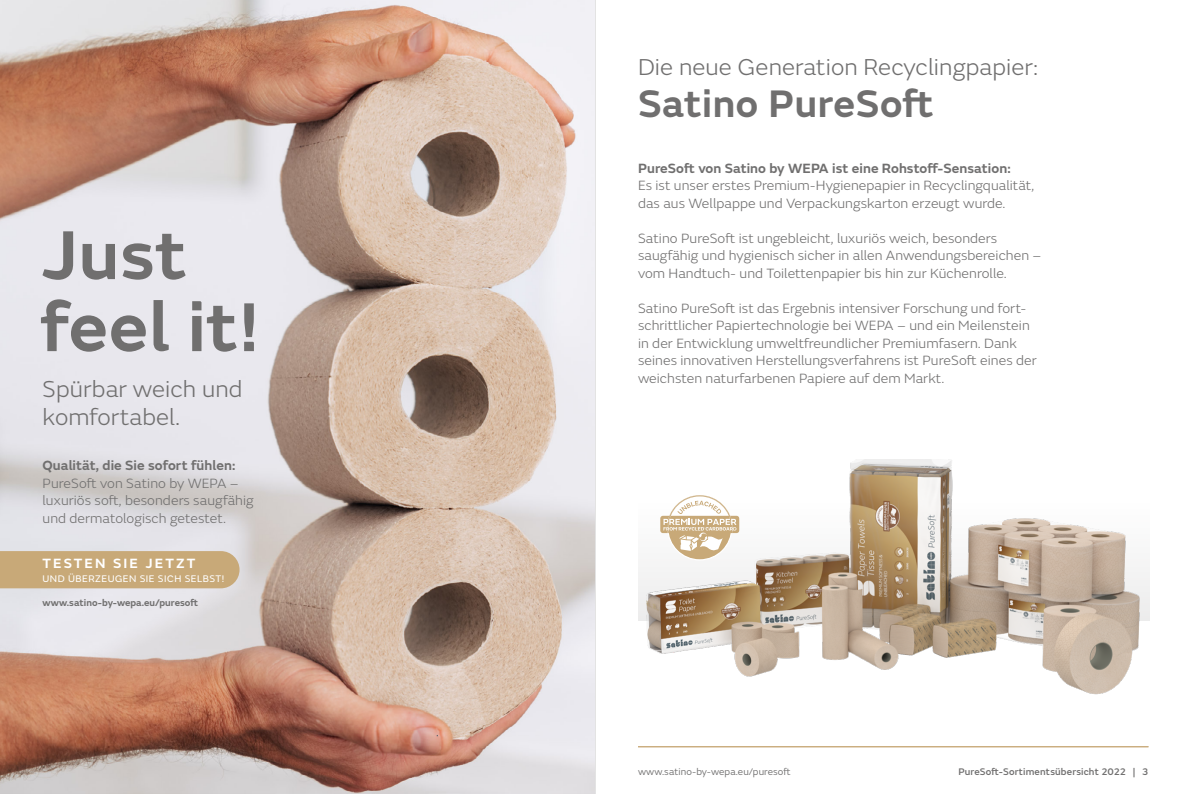
<style>
.page{position:relative;width:1191px;height:794px;background:#fff}
.page>*{position:absolute;margin:0;border:0;box-sizing:border-box;transform-origin:0 0}
.SbW_HL_40_42_Semibol{font:600 72px/72px "FS Emeric";letter-spacing:.015em;color:#706f6f}
.SbW_HL_40_42_Semibol-2{font:600 40px "FS Emeric";letter-spacing:.015em;color:#706f6f}
.SbW_Sub_HL_24_28_Lig{font:300 24px "FS Emeric";letter-spacing:.005em;color:#706f6f}
.SbW_Introtext_14_17{font:300 24px/28px "FS Emeric";letter-spacing:.005em;color:#706f6f}
.SbW_Introtext_14_17-2{font:300 14px/17.5px "FS Emeric";letter-spacing:.005em;color:#706f6f}
.SbW_Introtext_14_17-3{font:600 14px "FS Emeric";letter-spacing:.15em;color:#fff}
.t1{font:500 10px "FS Emeric";letter-spacing:.015em;color:#706f6f}
.SbW_HL_40_42_Semibol-3{font:600 10px "FS Emeric";letter-spacing:.005em;color:#706f6f}
.t2{font:10px "FS Emeric";letter-spacing:.01em;color:#706f6f}
.SbW_Introtext_14_17-4{font:10px "FS Emeric";letter-spacing:.05em;color:#fff}
.s1{font-weight:600}
</style>
<div class="page">
<img style="left:0;top:0;width:595px;height:793px">
<div style="left:0;top:551px;width:239px;height:37px;background:#c8a978"></div>
<img style="left:640px;top:459px;width:504px;height:236px">
<svg style="left:660px;top:495px;width:79px;height:65px"></svg>
<hr style="left:638px;top:746px;width:510px;height:1px;background:#c8a978">
<hr style="left:595px;top:0;width:1px;height:794px;background:#e3e3e3">
<p class="SbW_HL_40_42_Semibol" style="left:41px;top:214px;width:220px">Just feel it!</p>
<p class="SbW_Introtext_14_17" style="left:43px;top:374px;width:202px">Spürbar weich und komfortabel.</p>
<p class="SbW_Introtext_14_17-2" style="left:43px;top:456px;width:213px"><span class="s1">Qualität, die Sie sofort fühlen:<br></span>PureSoft von Satino by WEPA – luxuriös soft, besonders saugfähig und dermatologisch getestet.</p>
<p class="SbW_Introtext_14_17-3" style="left:43px;top:552px;width:154px">TESTEN SIE JETZT</p>
<p class="SbW_Introtext_14_17-4" style="left:43px;top:571px;width:183px">UND ÜBERZEUGEN SIE SICH SELBST!</p>
<p class="SbW_HL_40_42_Semibol-3" style="left:43px;top:594px;width:157px">www.satino-by-wepa.eu/puresoft</p>
<p class="SbW_Sub_HL_24_28_Lig" style="left:638px;top:51px;width:402px">Die neue Generation Recyclingpapier:</p>
<p class="SbW_HL_40_42_Semibol-2" style="left:638px;top:73px;width:297px">Satino PureSoft</p>
<p class="SbW_Introtext_14_17-2" style="left:638px;top:159px;width:398px"><span class="s1">PureSoft von Satino by WEPA ist eine Rohstoff-Sensation:<br></span>Es ist unser erstes Premium-Hygienepapier in Recyclingqualität, das aus Wellpappe und Verpackungskarton erzeugt wurde.</p>
<p class="SbW_Introtext_14_17-2" style="left:638px;top:229px;width:405px">Satino PureSoft ist ungebleicht, luxuriös weich, besonders saugfähig und hygienisch sicher in allen Anwendungsbereichen – vom Handtuch- und Toilettenpapier bis hin zur Küchenrolle.</p>
<p class="SbW_Introtext_14_17-2" style="left:638px;top:299px;width:400px">Satino PureSoft ist das Ergebnis intensiver Forschung und fort&shy;schrittlicher Papiertechnologie bei WEPA – und ein Meilenstein in der Entwicklung umweltfreundlicher Premiumfasern. Dank seines innovativen Herstellungsverfahrens ist PureSoft eines der weichsten naturfarbenen Papiere auf dem Markt.</p>
<p class="t2" style="left:638px;top:765px;width:154px">www.satino-by-wepa.eu/puresoft</p>
<p class="t1" style="left:958px;top:764px;width:192px">PureSoft-Sortimentsübersicht 2022 | 3</p>
</div>
